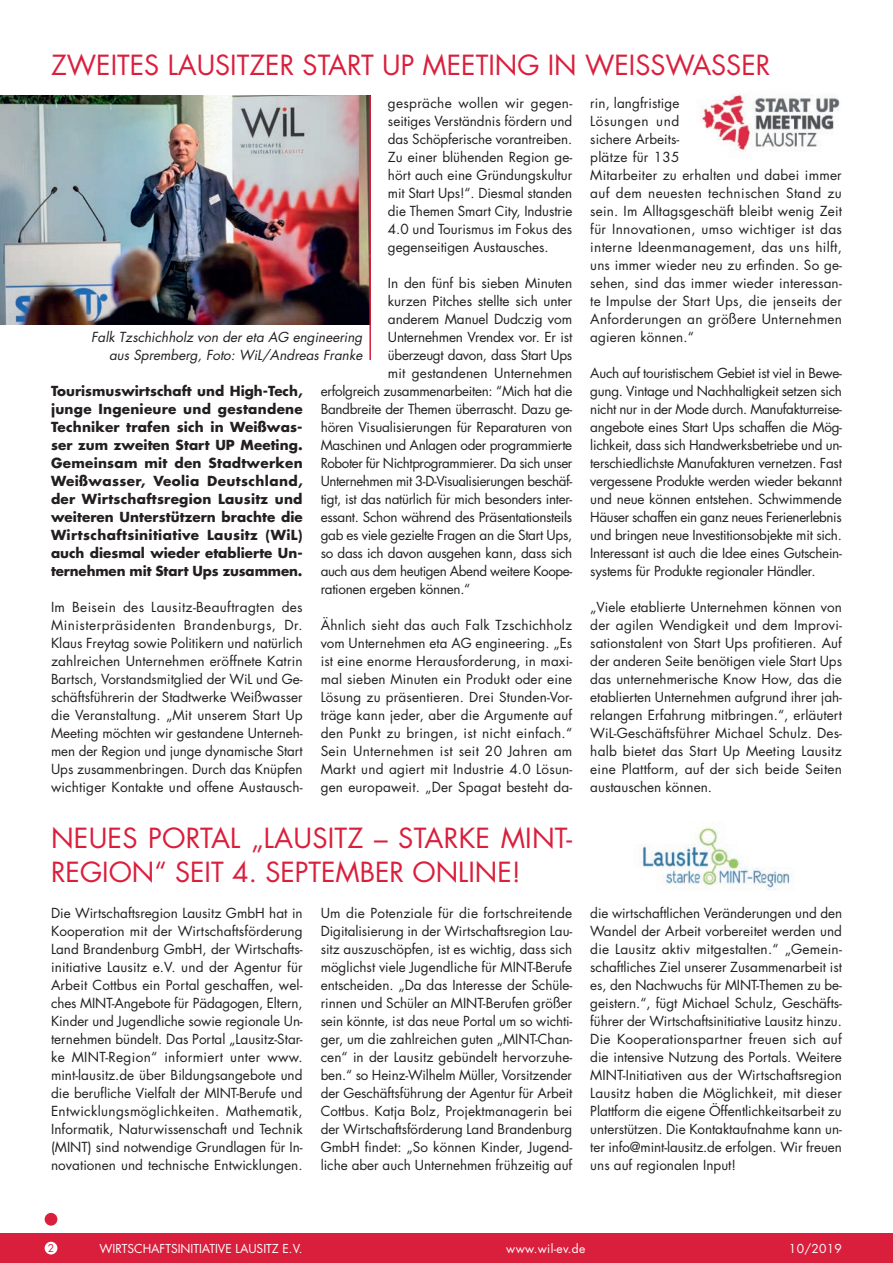
<style>
.page{position:relative;width:893px;height:1263px;background:#fff}
.page>*{position:absolute;margin:0;border:0;box-sizing:border-box;transform-origin:0 0}
.Überschrift{font:27px/34.5px "Futura";color:#da1f3d}
.Fließtext_schwarz{font:13.5px/18px "Futura";color:#231f20;text-align:justify}
.Fließtext_schwarz-2{font:700 13.5px/18px "Futura";letter-spacing:-.005em;color:#231f20;text-align:justify}
.Fließtext_schwarz-3{font:13.5px "Futura";letter-spacing:-.025em;color:#231f20}
.Fließtext_schwarz-4{font:13.5px "Futura";letter-spacing:-.03em;color:#231f20}
.Fließtext_schwarz-5{font:italic 13.5px/18px "Futura";color:#231f20;text-align:right}
.Fließtext_schwarz-6{font:13.5px "Futura";letter-spacing:-.02em;color:#231f20}
.t1{font:12px "Futura";color:#fff}
.t2{font:12px "Futura";letter-spacing:.025em;color:#fff}
.t3{font:10.5px "Futura";color:#da1f3d}
</style>
<div class="page">
<div style="left:0;top:1233px;width:893px;height:30px;background:#da1f3d"></div>
<div style="left:45px;top:1242px;width:12px;height:12px;background:#fff;border-radius:50%"></div>
<div style="left:45px;top:1213px;width:12px;height:13px;background:#da1f3d;border-radius:50%"></div>
<img style="left:0;top:96px;width:369px;height:228px">
<hr style="left:369px;top:96px;width:2px;height:264px;background:#da1f3d">
<img style="left:699px;top:94px;width:141px;height:58px">
<img style="left:640px;top:827px;width:152px;height:63px">
<p class="Überschrift" style="left:51px;top:48px;width:721px">ZWEITES LAUSITZER START UP MEETING IN WEISSWASSER</p>
<p class="Fließtext_schwarz" style="left:388px;top:94px;width:186px">gespräche wollen wir gegen&shy;seitiges Verständnis fördern und das Schöpferische vorantreiben.<br>Zu einer blühenden Region ge&shy;hört auch eine Gründungskultur mit Start Ups!“. Diesmal standen die Themen Smart City, Industrie 4.0 und Tourismus im Fokus des gegenseitigen Austausches.</p>
<p class="Fließtext_schwarz" style="left:388px;top:274px;width:186px">In den fünf bis sieben Minuten</p>
<p class="Fließtext_schwarz" style="left:388px;top:292px;width:186px">kurzen Pitches stellte sich unter</p>
<p class="Fließtext_schwarz" style="left:388px;top:310px;width:186px">anderem Manuel Dudczig vom</p>
<p class="Fließtext_schwarz-6" style="left:388px;top:328px;width:186px">Unternehmen Vrendex vor. Er ist</p>
<p class="Fließtext_schwarz-3" style="left:388px;top:346px;width:186px">überzeugt davon, dass Start Ups</p>
<p class="Fließtext_schwarz" style="left:388px;top:364px;width:186px">mit gestandenen Unternehmen</p>
<p class="Fließtext_schwarz-3" style="left:321px;top:382px;width:253px">erfolgreich zusammenarbeiten: “Mich hat die</p>
<p class="Fließtext_schwarz-3" style="left:321px;top:400px;width:253px">Bandbreite der Themen überrascht. Dazu ge-</p>
<p class="Fließtext_schwarz" style="left:321px;top:418px;width:253px">hören Visualisierungen für Reparaturen von</p>
<p class="Fließtext_schwarz-3" style="left:321px;top:436px;width:253px">Maschinen und Anlagen oder programmierte</p>
<p class="Fließtext_schwarz-4" style="left:321px;top:454px;width:253px">Roboter für Nichtprogrammierer. Da sich unser</p>
<p class="Fließtext_schwarz-4" style="left:321px;top:472px;width:253px">Unternehmen mit 3-D-Visualisierungen beschäf-</p>
<p class="Fließtext_schwarz-3" style="left:321px;top:490px;width:253px">tigt, ist das natürlich für mich besonders inter-</p>
<p class="Fließtext_schwarz-3" style="left:321px;top:508px;width:253px">essant. Schon während des Präsentationsteils</p>
<p class="Fließtext_schwarz-3" style="left:321px;top:526px;width:253px">gab es viele gezielte Fragen an die Start Ups,</p>
<p class="Fließtext_schwarz-3" style="left:321px;top:544px;width:253px">so dass ich davon ausgehen kann, dass sich</p>
<p class="Fließtext_schwarz-4" style="left:321px;top:562px;width:253px">auch aus dem heutigen Abend weitere Koope-</p>
<p class="Fließtext_schwarz-3" style="left:321px;top:580px;width:151px">rationen ergeben können.“</p>
<p class="Fließtext_schwarz" style="left:321px;top:616px;width:253px">Ähnlich sieht das auch Falk Tzschichholz vom Unternehmen eta AG engineering. „Es ist eine enorme Herausforderung, in maxi&shy;mal sieben Minuten ein Produkt oder eine Lösung zu präsentieren. Drei Stunden-Vor&shy;träge kann jeder, aber die Argumente auf den Punkt zu bringen, ist nicht einfach.“ Sein Unternehmen ist seit 20 Jahren am Markt und agiert mit Industrie 4.0 Lösun&shy;gen europaweit. „Der Spagat besteht da-</p>
<p class="Fließtext_schwarz-5" style="left:91px;top:328px;width:273px">Falk Tzschichholz von der eta AG engineering aus Spremberg, Foto: WiL/Andreas Franke</p>
<p class="Fließtext_schwarz-2" style="left:51px;top:382px;width:253px">Tourismuswirtschaft und High-Tech, junge Ingenieure und gestandene Techniker trafen sich in Weißwas&shy;ser zum zweiten Start UP Meeting.<br>Gemeinsam mit den Stadtwerken Weißwasser, Veolia Deutschland, der Wirtschaftsregion Lausitz und weiteren Unterstützern brachte die Wirtschaftsinitiative Lausitz (WiL) auch diesmal wieder etablierte Un&shy;ternehmen mit Start Ups zusammen.</p>
<p class="Fließtext_schwarz" style="left:51px;top:598px;width:253px">Im Beisein des Lausitz-Beauftragten des Ministerpräsidenten Brandenburgs, Dr.<br>Klaus Freytag sowie Politikern und natürlich zahlreichen Unternehmen eröffnete Katrin Bartsch, Vorstandsmitglied der WiL und Ge&shy;schäftsführerin der Stadtwerke Weißwasser die Veranstaltung. „Mit unserem Start Up Meeting möchten wir gestandene Unterneh&shy;men der Region und junge dynamische Start Ups zusammenbringen. Durch das Knüpfen wichtiger Kontakte und offene Austausch-</p>
<p class="Überschrift" style="left:51px;top:821px;width:522px">NEUES PORTAL „LAUSITZ – STARKE MINT-<br>REGION“ SEIT 4. SEPTEMBER ONLINE!</p>
<p class="Fließtext_schwarz" style="left:51px;top:904px;width:253px">Die Wirtschaftsregion Lausitz GmbH hat in Kooperation mit der Wirtschaftsförderung Land Brandenburg GmbH, der Wirtschafts&shy;initiative Lausitz e.V. und der Agentur für Arbeit Cottbus ein Portal geschaffen, wel&shy;ches MINT-Angebote für Pädagogen, Eltern, Kinder und Jugendliche sowie regionale Un&shy;ternehmen bündelt. Das Portal „Lausitz-Star&shy;ke MINT-Region“ informiert unter www. mint-lausitz.de über Bildungsangebote und die berufliche Vielfalt der MINT-Berufe und Entwicklungsmöglichkeiten. Mathematik, Informatik, Naturwissenschaft und Technik (MINT) sind notwendige Grundlagen für In&shy;novationen und technische Entwicklungen.</p>
<p class="Fließtext_schwarz" style="left:321px;top:904px;width:253px">Um die Potenziale für die fortschreitende Digitalisierung in der Wirtschaftsregion Lau&shy;sitz auszuschöpfen, ist es wichtig, dass sich möglichst viele Jugendliche für MINT-Berufe entscheiden. „Da das Interesse der Schüle&shy;rinnen und Schüler an MINT-Berufen größer sein könnte, ist das neue Portal um so wichti&shy;ger, um die zahlreichen guten „MINT-Chan&shy;cen“ in der Lausitz gebündelt hervorzuhe&shy;ben.“ so Heinz-Wilhelm Müller, Vorsitzender der Geschäftsführung der Agentur für Arbeit Cottbus. Katja Bolz, Projektmanagerin bei der Wirtschaftsförderung Land Brandenburg GmbH findet: „So können Kinder, Jugend&shy;liche aber auch Unternehmen frühzeitig auf</p>
<p class="Fließtext_schwarz" style="left:590px;top:94px;width:253px;text-align:left">rin, langfristige<br>Lösungen und<br>sichere Arbeits-<br>plätze für 135<br>Mitarbeiter zu erhalten und dabei immer auf dem neuesten technischen Stand zu sein. Im Alltagsgeschäft bleibt wenig Zeit für Innovationen, umso wichtiger ist das interne Ideenmanagement, das uns hilft, uns immer wieder neu zu erfinden. So ge&shy;sehen, sind das immer wieder interessan&shy;te Impulse der Start Ups, die jenseits der<br>Anforderungen an größere Unternehmen agieren können.“</p>
<p class="Fließtext_schwarz" style="left:590px;top:364px;width:253px">Auch auf touristischem Gebiet ist viel in Bewe&shy;gung. Vintage und Nachhaltigkeit setzen sich nicht nur in der Mode durch. Manufakturreise&shy;angebote eines Start Ups schaffen die Mög&shy;lichkeit, dass sich Handwerksbetriebe und un&shy;terschiedlichste Manufakturen vernetzen. Fast vergessene Produkte werden wieder bekannt und neue können entstehen. Schwimmende Häuser schaffen ein ganz neues Ferienerlebnis und bringen neue Investitionsobjekte mit sich.<br>Interessant ist auch die Idee eines Gutschein&shy;systems für Produkte regionaler Händler.</p>
<p class="Fließtext_schwarz" style="left:590px;top:598px;width:253px">„Viele etablierte Unternehmen können von der agilen Wendigkeit und dem Improvi&shy;sationstalent von Start Ups profitieren. Auf der anderen Seite benötigen viele Start Ups das unternehmerische Know How, das die etablierten Unternehmen aufgrund ihrer jah&shy;relangen Erfahrung mitbringen.“, erläutert WiL-Geschäftsführer Michael Schulz. Des&shy;halb bietet das Start Up Meeting Lausitz eine Plattform, auf der sich beide Seiten austauschen können.</p>
<p class="Fließtext_schwarz" style="left:590px;top:904px;width:253px">die wirtschaftlichen Veränderungen und den Wandel der Arbeit vorbereitet werden und die Lausitz aktiv mitgestalten.“ „Gemein&shy;schaftliches Ziel unserer Zusammenarbeit ist es, den Nachwuchs für MINT-Themen zu be&shy;geistern.“, fügt Michael Schulz, Geschäfts&shy;führer der Wirtschaftsinitiative Lausitz hinzu.</p>
<p class="Fließtext_schwarz" style="left:590px;top:1030px;width:253px">Die Kooperationspartner freuen sich auf die intensive Nutzung des Portals. Weitere MINT-Initiativen aus der Wirtschaftsregion Lausitz haben die Möglichkeit, mit dieser Plattform die eigene Öffentlichkeitsarbeit zu unterstützen. Die Kontaktaufnahme kann un&shy;ter info@mint-lausitz.de erfolgen. Wir freuen uns auf regionalen Input!</p>
<p class="t3" style="left:48px;top:1241px;width:8px">2</p>
<p class="t1" style="left:100px;top:1240px;width:205px">WIRTSCHAFTSINITIATIVE LAUSITZ E.V.</p>
<p class="t2" style="left:506px;top:1240px;width:81px">www.wil-ev.de</p>
<p class="t1" style="left:789px;top:1240px;width:54px">10/2019</p>
</div>
